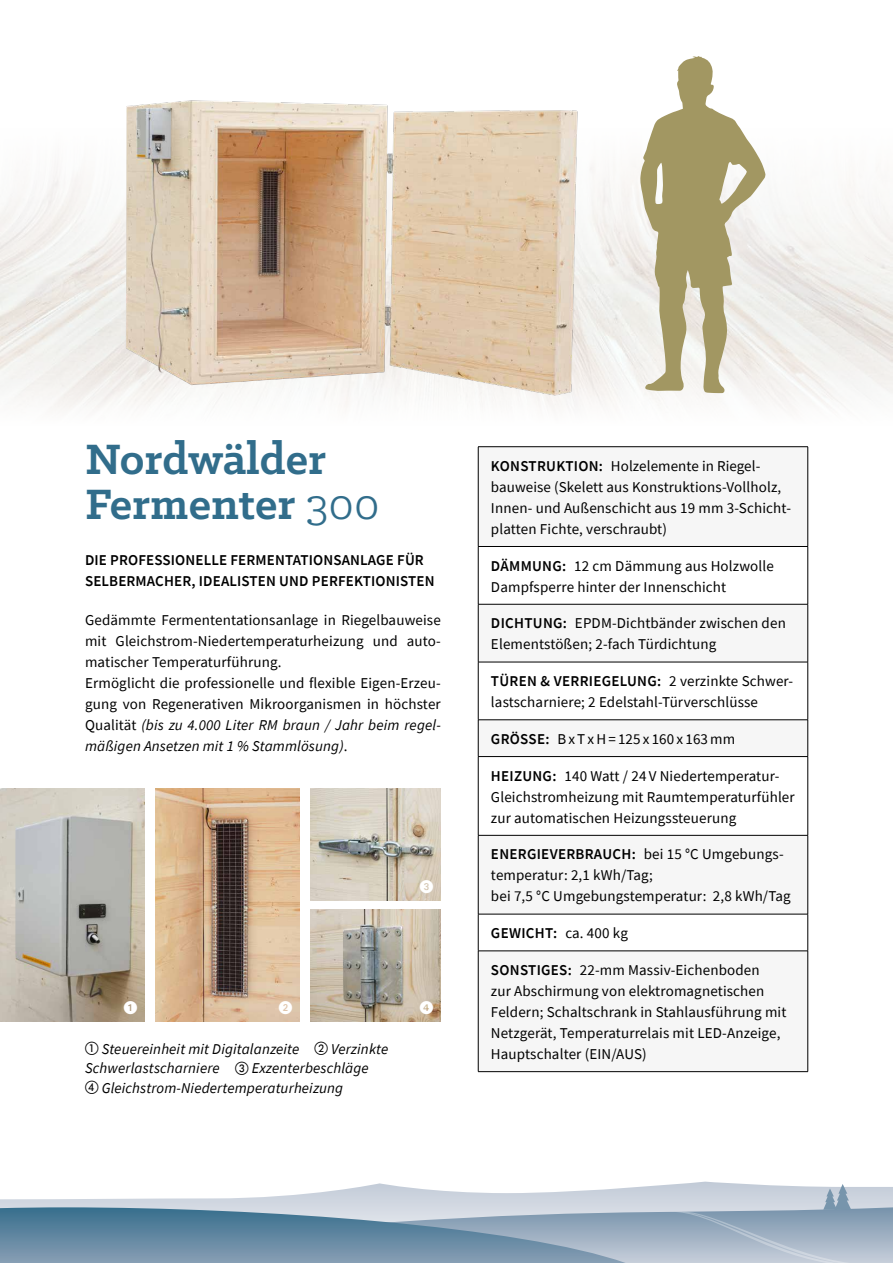
<style>
.page{position:relative;width:893px;height:1263px;background:#fff}
.page>*{position:absolute;margin:0;border:0;box-sizing:border-box;transform-origin:0 0}
.t1{font:700 48px/45px "Klinic Slab";color:#316d8b}
.t2{font:15px/21px "Source Sans Pro";letter-spacing:.01em;color:#000}
.t3{font:italic 15px/19.5px "Source Sans Pro";letter-spacing:.01em;color:#000}
.t4{font:600 15px/21px "Source Sans Pro";letter-spacing:.01em;color:#000}
.t5{font:13.5px "European Pi One";color:#fff}
.s1{font-weight:400}
.s2{font-style:italic}
.s3{font-family:"European Pi One";font-style:normal;font-size:13.5px}
.s4{font-weight:600}
</style>
<div class="page">
<svg style="left:0;top:1181px;width:893px;height:82px;background:#a3b6c6"></svg>
<img style="left:155px;top:789px;width:145px;height:232px">
<svg style="left:640px;top:56px;width:126px;height:337px"></svg>
<svg style="left:479px;top:603px;width:328px;height:348px;fill:#f6f6f6"></svg>
<hr style="left:478px;top:604px;width:330px;height:1px;background:#000">
<hr style="left:478px;top:662px;width:330px;height:1px;background:#000">
<hr style="left:478px;top:719px;width:330px;height:1px;background:#000">
<hr style="left:478px;top:756px;width:330px;height:1px;background:#000">
<hr style="left:478px;top:835px;width:330px;height:1px;background:#000">
<hr style="left:478px;top:914px;width:330px;height:1px;background:#000">
<hr style="left:478px;top:951px;width:330px;height:1px;background:#000">
<hr style="left:478px;top:547px;width:1px;height:57px;background:#000">
<hr style="left:807px;top:547px;width:1px;height:57px;background:#000">
<hr style="left:478px;top:604px;width:1px;height:58px;background:#000">
<hr style="left:807px;top:604px;width:1px;height:58px;background:#000">
<hr style="left:478px;top:662px;width:1px;height:58px;background:#000">
<hr style="left:807px;top:662px;width:1px;height:58px;background:#000">
<hr style="left:478px;top:720px;width:1px;height:36px;background:#000">
<hr style="left:807px;top:720px;width:1px;height:36px;background:#000">
<hr style="left:478px;top:757px;width:1px;height:78px;background:#000">
<hr style="left:807px;top:757px;width:1px;height:78px;background:#000">
<hr style="left:478px;top:835px;width:1px;height:79px;background:#000">
<hr style="left:807px;top:835px;width:1px;height:79px;background:#000">
<hr style="left:478px;top:914px;width:1px;height:37px;background:#000">
<hr style="left:807px;top:914px;width:1px;height:37px;background:#000">
<hr style="left:478px;top:951px;width:1px;height:120px;background:#000">
<hr style="left:807px;top:951px;width:1px;height:120px;background:#000">
<hr style="left:478px;top:1071px;width:330px;height:1px;background:#000">
<hr style="left:478px;top:446px;width:330px;height:1px;background:#000">
<hr style="left:478px;top:447px;width:1px;height:99px;background:#000">
<hr style="left:807px;top:447px;width:1px;height:99px;background:#000">
<hr style="left:478px;top:546px;width:330px;height:1px;background:#000">
<img style="left:120px;top:100px;width:465px;height:301px">
<img style="left:0;top:789px;width:145px;height:232px">
<img style="left:310px;top:789px;width:131px;height:112px">
<img style="left:310px;top:909px;width:131px;height:112px">
<h1 class="t1" style="left:85px;top:435px;width:296px">Nordwälder<br>Fermenter <span class="s1">300</span></h1>
<p class="t4" style="left:85px;top:549px;width:351px">DIE PROFESSIONELLE FERMENTATIONSANLAGE FÜR<br>SELBERMACHER, IDEALISTEN UND PERFEKTIONISTEN</p>
<p class="t2" style="left:85px;top:609px;width:357px">Gedämmte Fermententationsanlage in Riegelbauweise mit Gleichstrom-Niedertemperaturheizung und auto&shy;matischer Temperaturführung.<br>Ermöglicht die professionelle und flexible Eigen-Erzeu&shy;gung von Regenerativen Mikroorganismen in höchster Qualität <span class="s2">(bis zu 4.000 Liter RM braun / Jahr beim regel&shy;mäßigen Ansetzen mit 1 % Stammlösung)</span>.</p>
<p class="t5" style="left:420px;top:879px;width:15px">3</p>
<p class="t5" style="left:124px;top:999px;width:15px">1</p>
<p class="t5" style="left:279px;top:999px;width:15px">2</p>
<p class="t3" style="left:85px;top:1039px;width:305px"><span class="s3">a</span> Steuereinheit mit Digitalanzeite <span class="s3">b</span> Verzinkte<br>Schwerlastscharniere <span class="s3">c</span> Exzenterbeschläge<br><span class="s3">d</span> Gleichstrom-Niedertemperaturheizung</p>
<p class="t5" style="left:420px;top:999px;width:15px">4</p>
<p class="t2" style="left:491px;top:455px;width:302px"><span class="s4">KONSTRUKTION:</span> Holzelemente in Riegel&shy;bauweise (Skelett aus Konstruktions-Vollholz, Innen- und Außenschicht aus 19 mm 3-Schicht&shy;platten Fichte, verschraubt)</p>
<p class="t2" style="left:491px;top:555px;width:284px"><span class="s4">DÄMMUNG:</span> 12 cm Dämmung aus Holzwolle<br>Dampfsperre hinter der Innenschicht</p>
<p class="t2" style="left:491px;top:613px;width:296px"><span class="s4">DICHTUNG:</span> EPDM-Dichtbänder zwischen den<br>Elementstößen; 2-fach Türdichtung</p>
<p class="t2" style="left:491px;top:670px;width:304px"><span class="s4">TÜREN &amp; VERRIEGELUNG:</span> 2 verzinkte Schwer&shy;lastscharniere; 2 Edelstahl-Türverschlüsse</p>
<p class="t2" style="left:491px;top:728px;width:246px"><span class="s4">GRÖSSE:</span> Bx T xH= 125 x 160 x 163 mm</p>
<p class="t2" style="left:491px;top:765px;width:305px"><span class="s4">HEIZUNG:</span> 140 Watt / 24 V Niedertemperatur-<br>Gleichstromheizung mit Raumtemperaturfühler zur automatischen Heizungssteuerung</p>
<p class="t2" style="left:491px;top:844px;width:301px"><span class="s4">ENERGIEVERBRAUCH:</span> bei 15 °C Umgebungs&shy;temperatur: 2,1 kWh/Tag;<br>bei 7,5 °C Umgebungstemperatur: 2,8 kWh/Tag</p>
<p class="t4" style="left:491px;top:922px;width:138px">GEWICHT: <span class="s1">ca. 400 kg</span></p>
<p class="t2" style="left:491px;top:959px;width:297px"><span class="s4">SONSTIGES:</span> 22-mm Massiv-Eichenboden<br>zur Abschirmung von elektromagnetischen Feldern; Schaltschrank in Stahlausführung mit Netzgerät, Temperaturrelais mit LED-Anzeige, Hauptschalter (EIN/AUS)</p>
</div>
